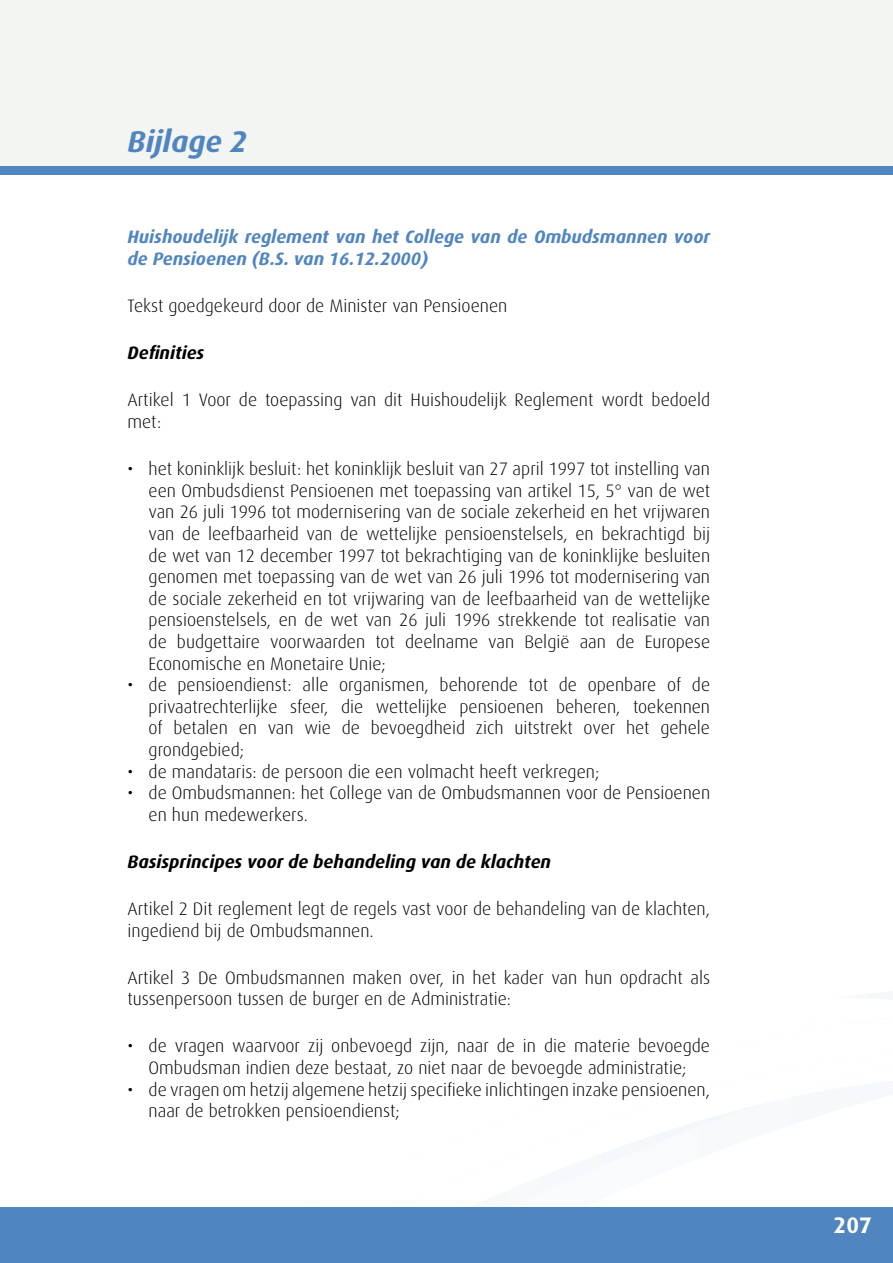
<style>
.page{position:relative;width:893px;height:1263px;background:#fff}
.page>*{position:absolute;margin:0;border:0;box-sizing:border-box;transform-origin:0 0}
.t1{font:italic 700 30px "Dax";color:#5185c0}
.t2{font:700 22.5px "Dax";color:#fff}
.t3{font:300 18px/21.6px "Dax";color:#000}
.t4{font:italic 700 18px/21.6px "Dax";color:#5185c0}
.t5{font:italic 700 18px "Dax";color:#000}
.t6{font:18px/21.6px "Dax";color:#000}
</style>
<div class="page">
<img style="left:301px;top:1106px;width:592px;height:102px">
<div style="left:0;top:1208px;width:893px;height:55px;background:#5185c0"></div>
<div style="left:0;top:0;width:893px;height:170px;background:#f3f5f3"></div>
<div style="left:0;top:166px;width:893px;height:8px;background:#5185c0"></div>
<h1 class="t1" style="left:128px;top:124px;width:121px">Bijlage 2</h1>
<p class="t4" style="left:128px;top:227px;width:584px">Huishoudelijk reglement van het College van de Ombudsmannen voor de Pensioenen (B.S. van 16.12.2000)</p>
<p class="t3" style="left:128px;top:295px;width:381px">Tekst goedgekeurd door de Minister van Pensioenen</p>
<p class="t5" style="left:128px;top:343px;width:78px">Definities</p>
<p class="t3" style="left:128px;top:390px;width:584px">Artikel 1 Voor de toepassing van dit Huishoudelijk Reglement wordt bedoeld met:</p>
<p class="t3" style="left:149px;top:458px;width:563px">het koninklijk besluit: het koninklijk besluit van 27 april 1997 tot instelling van een Ombudsdienst Pensioenen met toepassing van artikel 15, 5° van de wet van 26 juli 1996 tot modernisering van de sociale zekerheid en het vrijwaren van de leefbaarheid van de wettelijke pensioenstelsels, en bekrachtigd bij de wet van 12 december 1997 tot bekrachtiging van de koninklijke besluiten genomen met toepassing van de wet van 26 juli 1996 tot modernisering van de sociale zekerheid en tot vrijwaring van de leefbaarheid van de wettelijke pensioenstelsels, en de wet van 26 juli 1996 strekkende tot realisatie van de budgettaire voorwaarden tot deelname van België aan de Europese Economische en Monetaire Unie;<br>de pensioendienst: alle organismen, behorende tot de openbare of de privaatrechterlijke sfeer, die wettelijke pensioenen beheren, toekennen of betalen en van wie de bevoegdheid zich uitstrekt over het gehele grondgebied;<br>de mandataris: de persoon die een volmacht heeft verkregen;<br>de Ombudsmannen: het College van de Ombudsmannen voor de Pensioenen en hun medewerkers.</p>
<p class="t5" style="left:128px;top:851px;width:425px">Basisprincipes voor de behandeling van de klachten</p>
<p class="t3" style="left:128px;top:898px;width:584px">Artikel 2 Dit reglement legt de regels vast voor de behandeling van de klachten, ingediend bij de Ombudsmannen.</p>
<p class="t3" style="left:128px;top:967px;width:584px">Artikel 3 De Ombudsmannen maken over, in het kader van hun opdracht als tussenpersoon tussen de burger en de Administratie:</p>
<p class="t3" style="left:149px;top:1035px;width:563px">de vragen waarvoor zij onbevoegd zijn, naar de in die materie bevoegde Ombudsman indien deze bestaat, zo niet naar de bevoegde administratie;<br>de vragen om hetzij algemene hetzij specifieke inlichtingen inzake pensioenen, naar de betrokken pensioendienst;</p>
<p class="t6" style="left:128px;top:458px;width:7px">•</p>
<p class="t6" style="left:128px;top:674px;width:7px">•</p>
<p class="t6" style="left:128px;top:761px;width:7px">• •</p>
<p class="t6" style="left:128px;top:1035px;width:7px">•</p>
<p class="t6" style="left:128px;top:1079px;width:7px">•</p>
<p class="t2" style="left:834px;top:1213px;width:40px">207</p>
</div>
